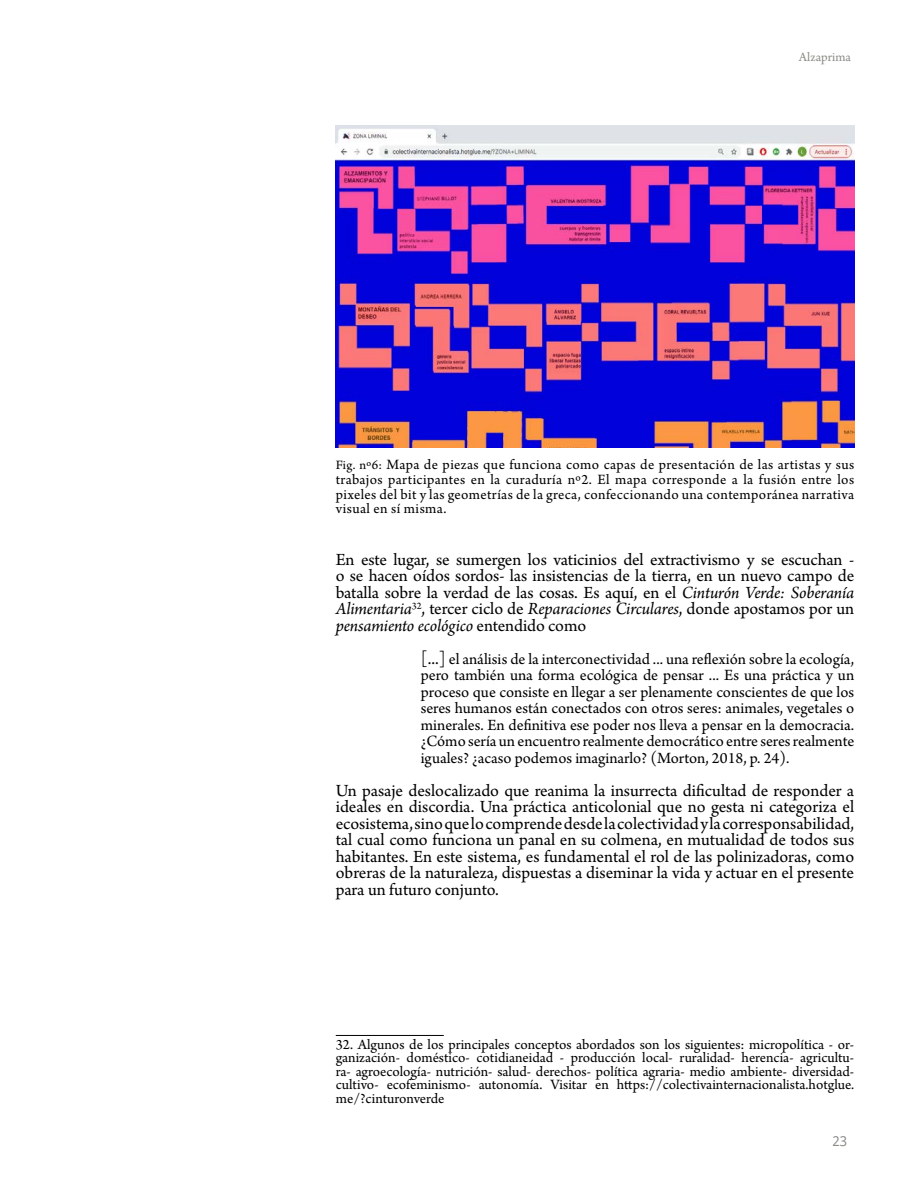
<style>
.page{position:relative;width:918px;height:1188px;background:#fff}
.page>*{position:absolute;margin:0;border:0;box-sizing:border-box;transform-origin:0 0}
.t1{font:18px/16.5px "Arno Pro";letter-spacing:-.005em;color:#000;text-align:justify}
.t2{font:16.5px/16.5px "Arno Pro";color:#000;text-align:justify}
.t3{font:15px/13.5px "Arno Pro";letter-spacing:.01em;color:#000;text-align:justify}
.t4{font:13.5px "Arno Pro";color:#8b8e87}
.t5{font:13.5px "Droid Sans";color:#8b8e87}
.s1{font-size:13.5px}
.s2{font-style:italic}
.s3{font-size:18px}
</style>
<div class="page">
<img style="left:336px;top:126px;width:518px;height:322px">
<hr style="left:336px;top:1035px;width:108px;height:1px;background:#000">
<p class="t4" style="left:799px;top:49px;width:54px">Alzaprima</p>
<p class="t3" style="left:336px;top:458px;width:520px;line-height:14.7px"><span class="s1">Fig. nº6:</span> Mapa de piezas que funciona como capas de presentación de las artistas y sus trabajos participantes en la curaduría nº2. El mapa corresponde a la fusión entre los pixeles del bit y las geometrías de la greca, confeccionando una contemporánea narrativa visual en sí misma.</p>
<p class="t1" style="left:336px;top:552px;width:520px">En este lugar, se sumergen los vaticinios del extractivismo y se escuchan - o se hacen oídos sordos- las insistencias de la tierra, en un nuevo campo de batalla sobre la verdad de las cosas. Es aquí, en el <span class="s2">Cinturón Verde: Soberanía Alimentaria</span><sup>32</sup>, tercer ciclo de <span class="s2">Reparaciones Circulares</span>, donde apostamos por un <span class="s2">pensamiento ecológico</span> entendido como</p>
<p class="t2" style="left:421px;top:652px;width:435px"><span class="s3">[...]</span> el análisis de la interconectividad ... una reflexión sobre la ecología, pero también una forma ecológica de pensar ... Es una práctica y un proceso que consiste en llegar a ser plenamente conscientes de que los seres humanos están conectados con otros seres: animales, vegetales o minerales. En definitiva ese poder nos lleva a pensar en la democracia. ¿Cómo sería un encuentro realmente democrático entre seres realmente iguales? ¿acaso podemos imaginarlo? (Morton, 2018, p. 24).</p>
<p class="t1" style="left:336px;top:783px;width:520px">Un pasaje deslocalizado que reanima la insurrecta dificultad de responder a ideales en discordia. Una práctica anticolonial que no gesta ni categoriza el ecosistema, sino que lo comprende desde la colectividad y la corresponsabilidad, tal cual como funciona un panal en su colmena, en mutualidad de todos sus habitantes. En este sistema, es fundamental el rol de las polinizadoras, como obreras de la naturaleza, dispuestas a diseminar la vida y actuar en el presente para un futuro conjunto.</p>
<p class="t3" style="left:336px;top:1038px;width:520px">32. Algunos de los principales conceptos abordados son los siguientes: micropolítica - or&shy;ganización- doméstico- cotidianeidad - producción local- ruralidad- herencia- agricultu&shy;ra- agroecología- nutrición- salud- derechos- política agraria- medio ambiente- diversidad&shy;cultivo- ecofeminismo- autonomía. Visitar en https://colectivainternacionalista.hotglue. me/?cinturonverde</p>
<p class="t5" style="left:833px;top:1134px;width:16px">23</p>
</div>
